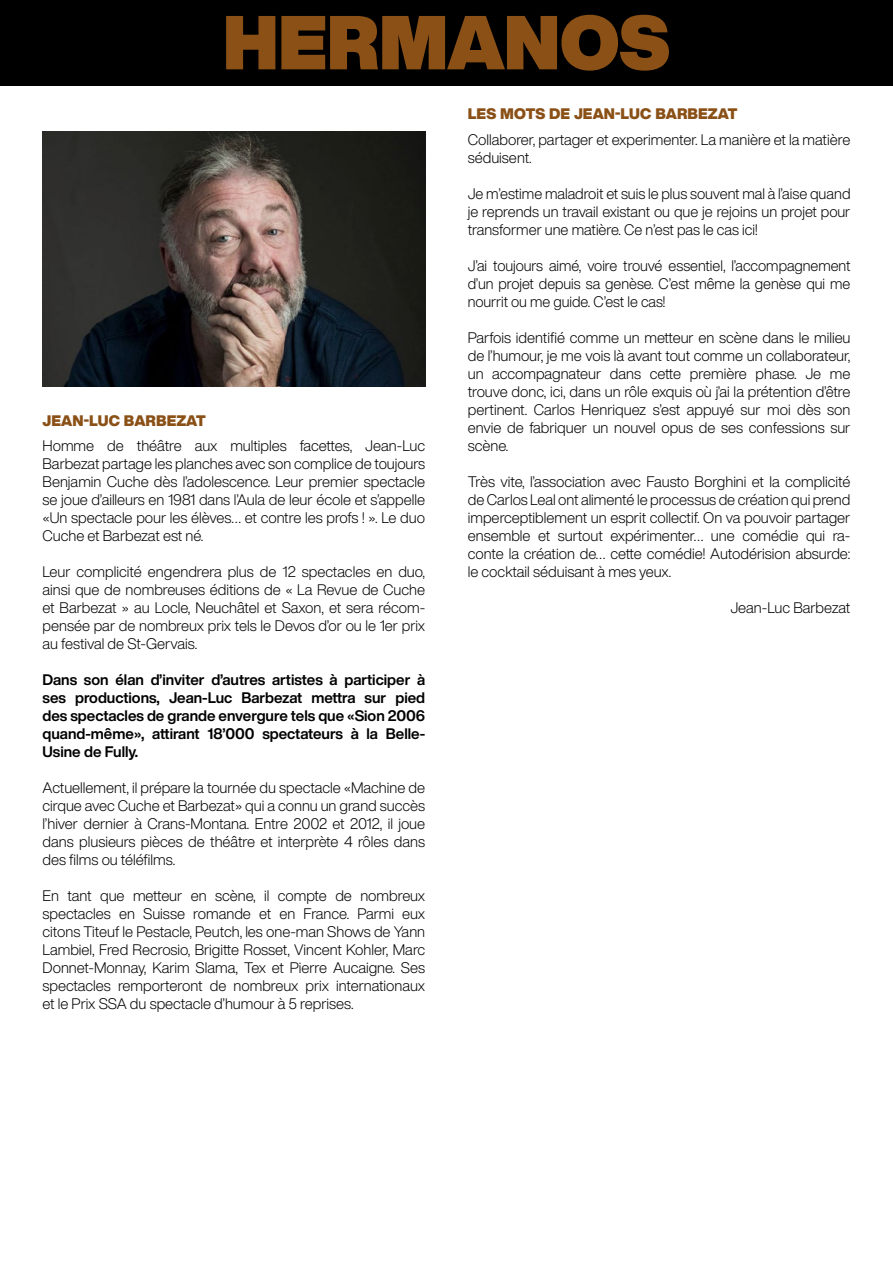
<style>
.page{position:relative;width:893px;height:1263px;background:#fff}
.page>*{position:absolute;margin:0;border:0;box-sizing:border-box;transform-origin:0 0}
.t1{font:900 expanded 75px "Helvetica Now Display";color:#8a5016}
.t2{font:300 15px/18px "Helvetica Now Display";color:#000;text-align:justify}
.t3{font:700 15px/18px "Helvetica Now Display";color:#000;text-align:justify}
.t4{font:900 15px "Helvetica Now Display";letter-spacing:.01em;color:#8a5016}
</style>
<div class="page">
<img style="left:43px;top:132px;width:382px;height:255px">
<div style="left:0;top:0;width:893px;height:85px;background:#000"></div>
<h1 class="t1" style="left:223px;top:-11px;width:448px">HERMANOS</h1>
<p class="t4" style="left:43px;top:410px;width:165px">JEAN-LUC BARBEZAT</p>
<p class="t2" style="left:43px;top:437px;width:384px">Homme de théâtre aux multiples facettes, Jean-Luc Barbezat partage les planches avec son complice de toujours Benjamin Cuche dès l’adolescence. Leur premier spectacle se joue d’ailleurs en 1981 dans l’Aula de leur école et s’appelle «Un spectacle pour les élèves… et contre les profs ! ». Le duo Cuche et Barbezat est né.</p>
<p class="t2" style="left:43px;top:563px;width:384px">Leur complicité engendrera plus de 12 spectacles en duo, ainsi que de nombreuses éditions de « La Revue de Cuche et Barbezat » au Locle, Neuchâtel et Saxon, et sera récom&shy;pensée par de nombreux prix tels le Devos d’or ou le 1er prix au festival de St-Gervais.</p>
<p class="t3" style="left:43px;top:671px;width:384px">Dans son élan d’inviter d’autres artistes à participer à ses productions, Jean-Luc Barbezat mettra sur pied des spectacles de grande envergure tels que «Sion 2006 quand-même», attirant 18’000 spectateurs à la Belle-Usine de Fully.</p>
<p class="t2" style="left:43px;top:779px;width:384px">Actuellement, il prépare la tournée du spectacle «Machine de cirque avec Cuche et Barbezat» qui a connu un grand succès l’hiver dernier à Crans-Montana. Entre 2002 et 2012, il joue dans plusieurs pièces de théâtre et interprète 4 rôles dans des films ou téléfilms.</p>
<p class="t2" style="left:43px;top:887px;width:384px">En tant que metteur en scène, il compte de nombreux spectacles en Suisse romande et en France. Parmi eux citons Titeuf le Pestacle, Peutch, les one-man Shows de Yann Lambiel, Fred Recrosio, Brigitte Rosset, Vincent Kohler, Marc Donnet-Monnay, Karim Slama, Tex et Pierre Aucaigne. Ses spectacles remporteront de nombreux prix internationaux et le Prix SSA du spectacle d’humour à 5 reprises.</p>
<p class="t4" style="left:468px;top:104px;width:271px">LES MOTS DE JEAN-LUC BARBEZAT</p>
<p class="t2" style="left:468px;top:130px;width:384px">Collaborer, partager et experimenter. La manière et la matière séduisent.</p>
<p class="t2" style="left:468px;top:184px;width:384px">Je m’estime maladroit et suis le plus souvent mal à l’aise quand je reprends un travail existant ou que je rejoins un projet pour transformer une matière. Ce n’est pas le cas ici!</p>
<p class="t2" style="left:468px;top:256px;width:384px">J’ai toujours aimé, voire trouvé essentiel, l’accompagnement d’un projet depuis sa genèse. C’est même la genèse qui me nourrit ou me guide. C’est le cas!</p>
<p class="t2" style="left:468px;top:328px;width:384px">Parfois identifié comme un metteur en scène dans le milieu de l’humour, je me vois là avant tout comme un collaborateur, un accompagnateur dans cette première phase. Je me trouve donc, ici, dans un rôle exquis où j’ai la prétention d’être pertinent. Carlos Henriquez s’est appuyé sur moi dès son envie de fabriquer un nouvel opus de ses confessions sur scène.</p>
<p class="t2" style="left:468px;top:472px;width:384px">Très vite, l’association avec Fausto Borghini et la complicité de Carlos Leal ont alimenté le processus de création qui prend imperceptiblement un esprit collectif. On va pouvoir partager ensemble et surtout expérimenter… une comédie qui ra&shy;conte la création de… cette comédie! Autodérision absurde: le cocktail séduisant à mes yeux.</p>
<p class="t2" style="left:730px;top:598px;width:122px">Jean-Luc Barbezat</p>
</div>
